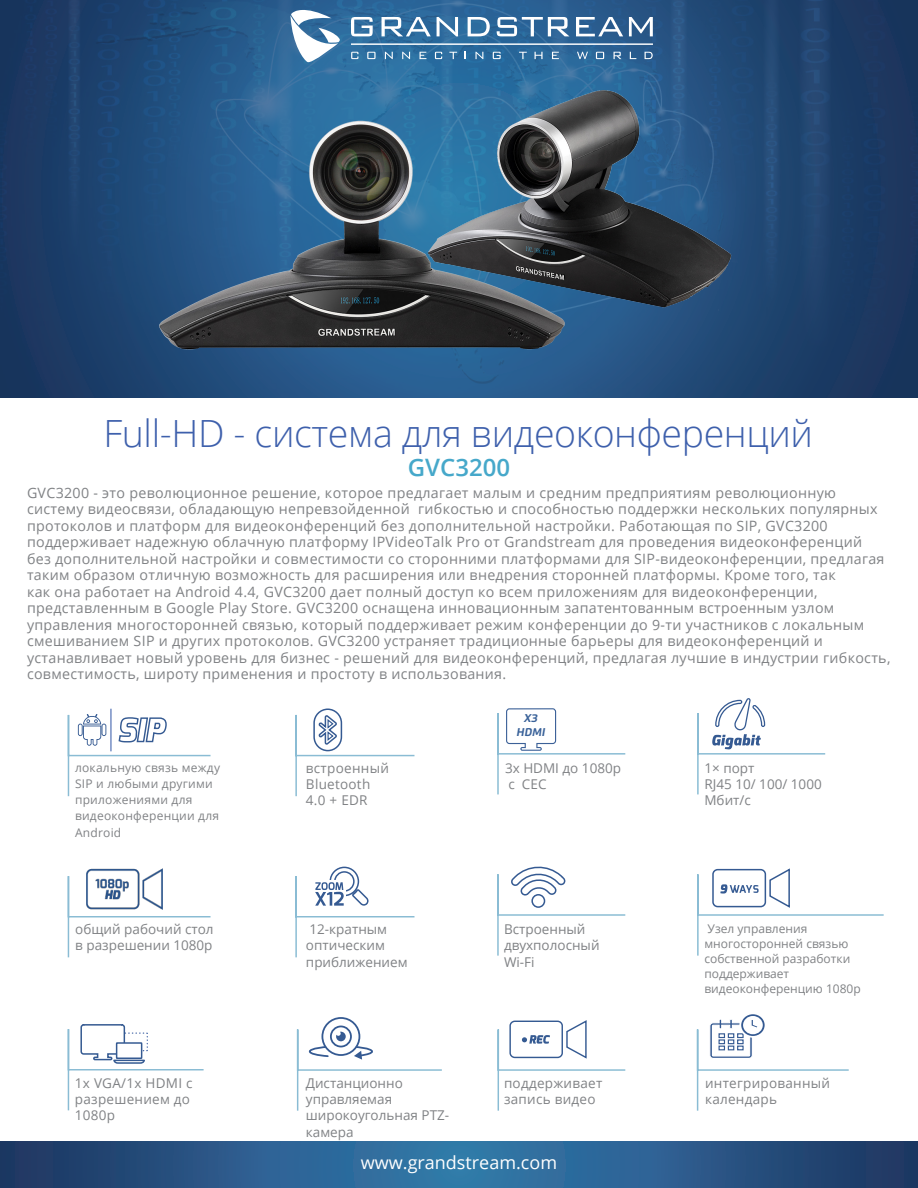
<style>
.page{position:relative;width:918px;height:1188px;background:#fff}
.page>*{position:absolute;margin:0;border:0;box-sizing:border-box;transform-origin:0 0}
.t1{font:300 37.5px "Open Sans";letter-spacing:-.01em;color:#3e60ac}
.t2{font:600 24px "Open Sans";color:#46a8ca}
.t3{font:18px "Open Sans";color:#fff}
.t4{font:14.25px/16.5px "Open Sans";letter-spacing:.02em;color:#808285}
.t5{font:13.5px/16.2px "Open Sans";color:#808285}
.t6{font:13.5px/16.2px "Open Sans";letter-spacing:.02em;color:#808285}
.t7{font:12px/15px "Open Sans";color:#808285}
.t8{font:12px/16.2px "Open Sans";letter-spacing:.02em;color:#808285}
.t9{font:italic 700 11.25px/13.5px "Flexo W01";color:#3a6299;text-align:center;scale:1.04 1}
</style>
<div class="page">
<img style="left:0;top:0;width:918px;height:397px">
<svg style="left:291px;top:10px;width:49px;height:52px"></svg>
<svg style="left:351px;top:17px;width:22px;height:19px"></svg>
<svg style="left:382px;top:17px;width:49px;height:19px"></svg>
<svg style="left:437px;top:17px;width:21px;height:19px"></svg>
<svg style="left:468px;top:17px;width:22px;height:19px"></svg>
<svg style="left:497px;top:17px;width:72px;height:19px"></svg>
<svg style="left:576px;top:17px;width:47px;height:19px"></svg>
<svg style="left:629px;top:17px;width:24px;height:19px"></svg>
<svg style="left:351px;top:52px;width:7px;height:7px"></svg>
<svg style="left:367px;top:52px;width:9px;height:7px"></svg>
<svg style="left:385px;top:52px;width:8px;height:7px"></svg>
<svg style="left:402px;top:52px;width:8px;height:7px"></svg>
<svg style="left:420px;top:52px;width:6px;height:7px"></svg>
<svg style="left:435px;top:52px;width:7px;height:7px"></svg>
<svg style="left:449px;top:52px;width:8px;height:7px"></svg>
<svg style="left:476px;top:52px;width:7px;height:7px"></svg>
<svg style="left:493px;top:52px;width:8px;height:7px"></svg>
<svg style="left:519px;top:52px;width:8px;height:7px"></svg>
<svg style="left:535px;top:52px;width:8px;height:7px"></svg>
<svg style="left:552px;top:52px;width:7px;height:7px"></svg>
<svg style="left:645px;top:52px;width:8px;height:7px"></svg>
<svg style="left:596px;top:52px;width:8px;height:7px"></svg>
<svg style="left:614px;top:52px;width:7px;height:7px"></svg>
<svg style="left:630px;top:52px;width:6px;height:7px"></svg>
<svg style="left:577px;top:52px;width:11px;height:7px"></svg>
<hr style="left:351px;top:44px;width:302px;height:1px;background:#fff">
<img style="left:87px;top:868px;width:76px;height:7px">
<svg style="left:0;top:1142px;width:918px;height:46px;background:#295988"></svg>
<svg style="left:67px;top:875px;width:144px;height:83px"></svg>
<img style="left:159px;top:113px;width:408px;height:245px">
<img style="left:421px;top:84px;width:316px;height:231px">
<svg style="left:67px;top:713px;width:144px;height:84px"></svg>
<hr style="left:110px;top:709px;width:1px;height:42px;background:#3e60ac">
<svg style="left:295px;top:708px;width:120px;height:89px"></svg>
<svg style="left:697px;top:698px;width:129px;height:97px"></svg>
<svg style="left:295px;top:866px;width:120px;height:92px"></svg>
<svg style="left:497px;top:866px;width:129px;height:90px"></svg>
<svg style="left:697px;top:868px;width:187px;height:88px"></svg>
<svg style="left:67px;top:1024px;width:137px;height:87px"></svg>
<div style="left:117px;top:1043px;width:25px;height:15px;background:#fff"></div>
<div style="left:116px;top:1042px;width:26px;height:17px;border:2px solid #355a92"></div>
<svg style="left:322px;top:1018px;width:37px;height:37px"></svg>
<div style="left:322px;top:1017px;width:38px;height:39px;border:2px solid #355a92;border-radius:50%"></div>
<div style="left:330px;top:1026px;width:22px;height:21px;border:2px solid #355a92;border-radius:50%"></div>
<svg style="left:296px;top:1028px;width:146px;height:83px"></svg>
<svg style="left:497px;top:1020px;width:129px;height:91px"></svg>
<svg style="left:696px;top:1014px;width:153px;height:97px"></svg>
<svg style="left:497px;top:708px;width:129px;height:87px"></svg>
<p class="t1" style="left:103px;top:407px;width:711px">Full-HD - система для видеоконференций</p>
<p class="t4" style="left:27px;top:484px;width:865px">GVC3200 - это революционное решение, которое предлагает малым и средним предприятиям революционную систему видеосвязи, обладающую непревзойденной гибкостью и способностью поддержки нескольких популярных протоколов и платформ для видеоконференций без дополнительной настройки. Работающая по SIP, GVC3200 поддерживает надежную облачную платформу IPVideoTalk Pro от Grandstream для проведения видеоконференций<br>без дополнительной настройки и совместимости со сторонними платформами для SIP-видеоконференции, предлагая таким образом отличную возможность для расширения или внедрения сторонней платформы. Кроме того, так<br>как она работает на Android 4.4, GVC3200 дает полный доступ ко всем приложениям для видеоконференции, представленным в Google Play Store. GVC3200 оснащена инновационным запатентованным встроенным узлом управления многосторонней связью, который поддерживает режим конференции до 9-ти участников с локальным смешиванием SIP и других протоколов. GVC3200 устраняет традиционные барьеры для видеоконференций и устанавливает новый уровень для бизнес - решений для видеоконференций, предлагая лучшие в индустрии гибкость, совместимость, широту применения и простоту в использования.</p>
<p class="t2" style="left:408px;top:451px;width:104px">GVC3200</p>
<p class="t8" style="left:75px;top:759px;width:147px">локальную связь между<br>SIP и любыми другими приложениями для видеоконференции для<br>Android</p>
<p class="t6" style="left:306px;top:760px;width:84px">встроенный<br>Bluetooth</p>
<p class="t5" style="left:306px;top:792px;width:63px">4.0 + EDR</p>
<p class="t9" style="left:516px;top:711px;width:29px">X3<br>HDMI</p>
<p class="t5" style="left:505px;top:760px;width:118px">3x HDMI до 1080p</p>
<p class="t5" style="left:509px;top:776px;width:39px">с CEC</p>
<p class="t5" style="left:75px;top:921px;width:140px">общий рабочий стол в разрешении 1080р</p>
<p class="t5" style="left:306px;top:921px;width:103px">12-кратным оптическим приближением</p>
<p class="t5" style="left:504px;top:921px;width:97px">Встроенный двухполосный</p>
<p class="t5" style="left:504px;top:953px;width:32px">Wi-Fi</p>
<p class="t5" style="left:704px;top:760px;width:52px">1× порт</p>
<p class="t5" style="left:704px;top:776px;width:119px">RJ45 10/ 100/ 1000<br>Мбит/с</p>
<p class="t7" style="left:704px;top:921px;width:145px">Узел управления многосторонней связью</p>
<p class="t7" style="left:704px;top:951px;width:158px">собственной разработки поддерживает видеоконференцию 1080p</p>
<p class="t6" style="left:75px;top:1075px;width:119px">1x VGA/1x HDMI с разрешением до<br>1080p</p>
<p class="t5" style="left:306px;top:1075px;width:145px">Дистанционно управляемая широкоугольная PTZ&shy;камера</p>
<p class="t6" style="left:504px;top:1075px;width:100px">поддерживает запись видео</p>
<p class="t6" style="left:705px;top:1075px;width:127px">интегрированный календарь</p>
<p class="t3" style="left:361px;top:1151px;width:198px">www.grandstream.com</p>
</div>
